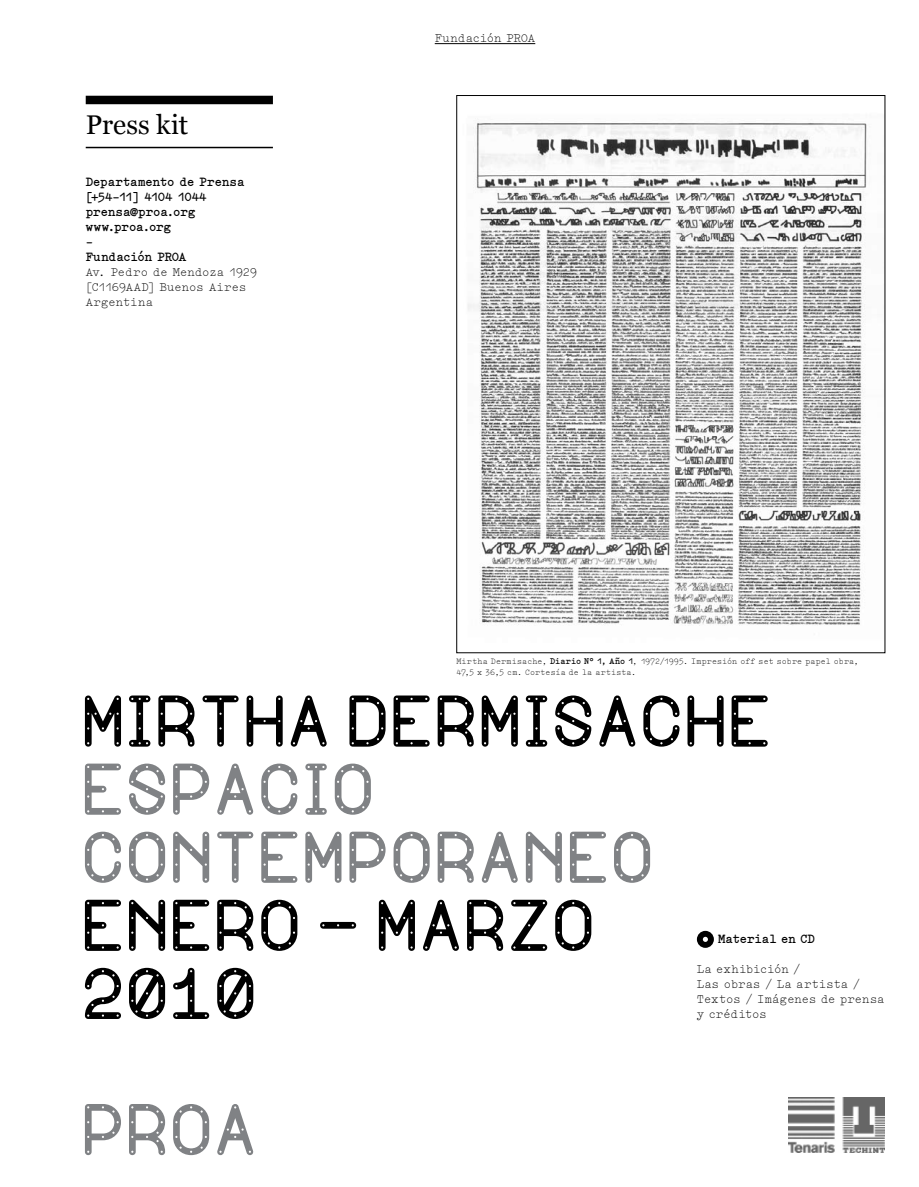
<style>
.page{position:relative;width:919px;height:1187px;background:#fff}
.page>*{position:absolute;margin:0;border:0;box-sizing:border-box;transform-origin:0 0}
.t1{font:72px "Proa";color:#000}
.t2{font:72px/68.1px "Proa";color:#808285}
.t3{font:27px "Georgia";color:#000}
.t4{font:12px/15px "Elementa";color:#000}
.t5{font:700 12px/15px "Elementa";color:#000}
.t6{font:8.25px/10.5px "Elementa";letter-spacing:.005em;color:#000}
.s1{font-weight:700}
</style>
<div class="page">
<hr style="left:434px;top:43px;width:101px;height:1px;background:#000">
<div style="left:86px;top:96px;width:187px;height:8px;background:#000"></div>
<hr style="left:86px;top:147px;width:187px;height:1px;background:#000">
<div style="left:696px;top:930px;width:17px;height:17px;background:#000;border-radius:50%"></div>
<svg style="left:702px;top:936px;width:6px;height:5px"></svg>
<img style="left:788px;top:1097px;width:95px;height:55px">
<img style="left:468px;top:123px;width:399px;height:503px">
<h2 class="t3" style="left:86px;top:108px;width:104px">Press kit</h2>
<p class="t5" style="left:86px;top:174px;width:160px">Departamento de Prensa [+54-11] 4104 1044 prensa@proa.org www.proa.org<br>-<br>Fundación PROA</p>
<p class="t4" style="left:86px;top:264px;width:173px">Av. Pedro de Mendoza 1929 [C1169AAD] Buenos Aires<br>Argentina</p>
<p class="t4" style="left:434px;top:30px;width:102px">Fundación PROA</p>
<p class="t6" style="left:456px;top:655px;width:404px">Mirtha Dermisache, <span class="s1">Diario N° 1, Año 1</span>, 1972/1995. Impresión off set sobre papel obra,<br>47,5 x 36,5 cm. Cortesía de la artista.</p>
<h1 class="t1" style="left:81px;top:680px;width:692px">MIRTHA DERMISACHE</h1>
<h1 class="t2" style="left:81px;top:755px;width:295px">ESPACIO<br>CONTEM</h1>
<h1 class="t2" style="left:345px;top:823px;width:310px">PORANEO</h1>
<h1 class="t1" style="left:81px;top:884px;width:337px">ENERO - MAR</h1>
<h1 class="t1" style="left:507px;top:884px;width:90px">ZO</h1>
<h1 class="t1" style="left:81px;top:952px;width:178px">2010</h1>
<p class="t5" style="left:718px;top:930px;width:98px">Material en CD</p>
<p class="t4" style="left:696px;top:960px;width:189px">La exhibición /<br>Las obras / La artista /<br>Textos / Imágenes de prensa y créditos</p>
<h1 class="t2" style="left:81px;top:1095px;width:171px">PROA</h1>
</div>
